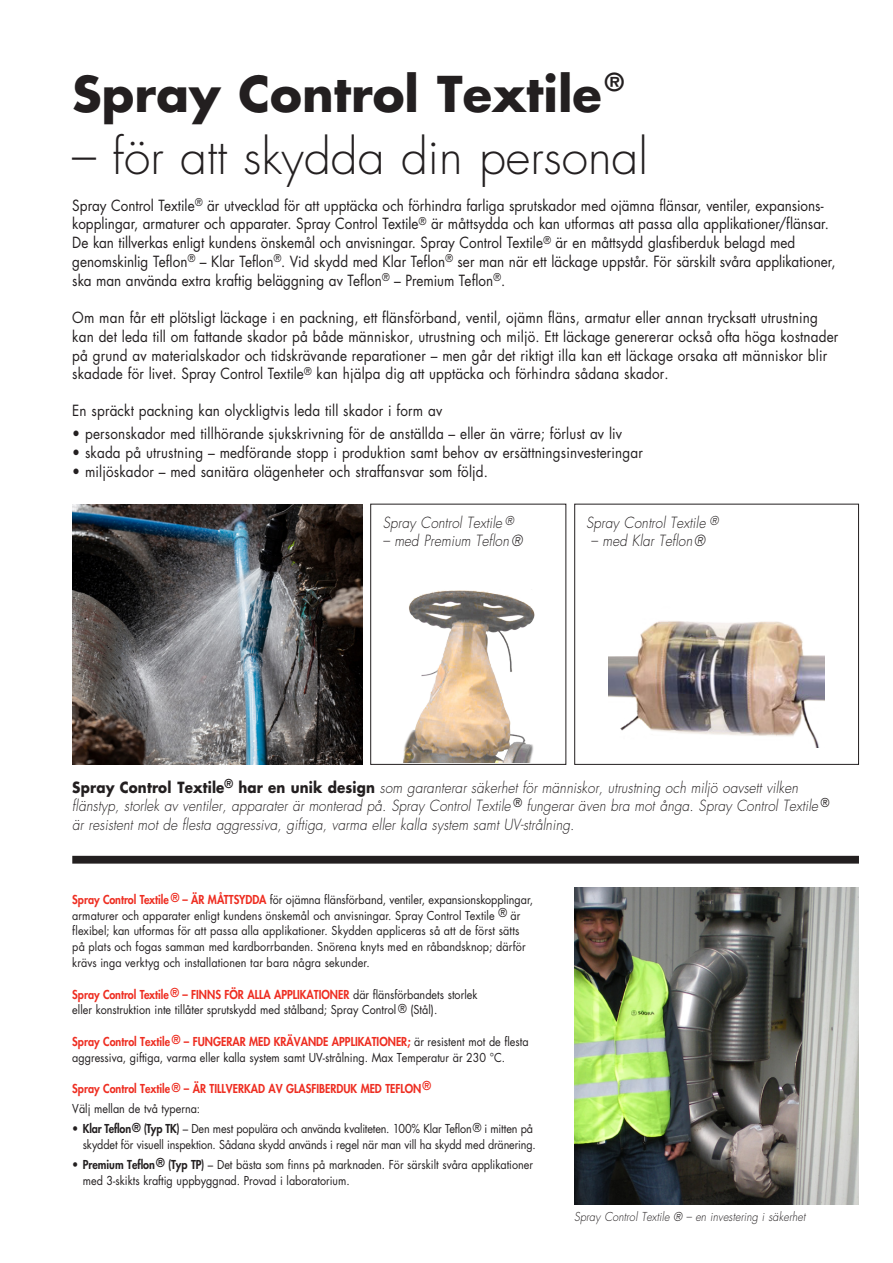
<style>
.page{position:relative;width:893px;height:1263px;background:#fff}
.page>*{position:absolute;margin:0;border:0;box-sizing:border-box;transform-origin:0 0}
._2_NY_Sidrubrik{font:300 48px "Futura Std";color:#231f20}
._2_NY_Sidrubrik-2{font:700 48px "Futura Std";color:#231f20}
._1_NY_Brödtext{font:15px/18.8px "Futura Std";letter-spacing:.01em;color:#231f20;scale:.9 1}
._1_NY_Brödtext-2{font:italic 300 15px "Futura Std";letter-spacing:.01em;color:#231f20;scale:.9 1}
._1_NY_Brödtext-3{font:12px/15.8px "Futura Std";color:#231f20;scale:.9 1}
._1_NY_Brödtext-4{font:800 12px "Futura Std";color:#ee2e22;scale:.9 1}
._1_NY_Brödtext-5{font:italic 300 12px "Futura Std";letter-spacing:.01em;color:#231f20;scale:.9 1}
.s1{font-weight:700;font-style:normal}
.s2{font-weight:800;color:#ee2e22}
.s3{font-weight:400;color:#231f20}
.s4{font-weight:800}
</style>
<div class="page">
<img style="left:608px;top:621px;width:216px;height:126px">
<div style="left:574px;top:504px;width:285px;height:261px;border:1px solid #231f20"></div>
<img style="left:403px;top:590px;width:132px;height:173px">
<div style="left:370px;top:504px;width:196px;height:261px;border:1px solid #231f20"></div>
<div style="left:72px;top:856px;width:787px;height:8px;background:#231f20"></div>
<img style="left:574px;top:887px;width:285px;height:317px">
<img style="left:72px;top:504px;width:290px;height:260px">
<p class="_2_NY_Sidrubrik-2" style="left:72px;top:62px;width:553px">Spray Control Textile<sup>®</sup></p>
<p class="_2_NY_Sidrubrik" style="left:72px;top:127px;width:577px">– för att skydda din personal</p>
<p class="_1_NY_Brödtext" style="left:72px;top:196px;width:849px">Spray Control Textile<sup>®</sup> är utvecklad för att upptäcka och förhindra farliga sprutskador med ojämna flänsar, ventiler, expansions&shy;kopplingar, armaturer och apparater. Spray Control Textile<sup>®</sup> är måttsydda och kan utformas att passa alla applikationer/flänsar.<br>De kan tillverkas enligt kundens önskemål och anvisningar. Spray Control Textile<sup>®</sup> är en måttsydd glasfiberduk belagd med genomskinlig Teflon<sup>®</sup> – Klar Teflon<sup>®</sup>. Vid skydd med Klar Teflon<sup>®</sup> ser man när ett läckage uppstår. För särskilt svåra applikationer, ska man använda extra kraftig beläggning av Teflon<sup>®</sup> – Premium Teflon<sup>®</sup>.</p>
<p class="_1_NY_Brödtext" style="left:72px;top:308px;width:853px">Om man får ett plötsligt läckage i en packning, ett flänsförband, ventil, ojämn fläns, armatur eller annan trycksatt utrustning kan det leda till om fattande skador på både människor, utrustning och miljö. Ett läckage genererar också ofta höga kostnader på grund av materialskador och tidskrävande reparationer – men går det riktigt illa kan ett läckage orsaka att människor blir</p>
<p class="_1_NY_Brödtext" style="left:72px;top:365px;width:664px">skadade för livet. Spray Control Textile<sup>®</sup> kan hjälpa dig att upptäcka och förhindra sådana skador.</p>
<p class="_1_NY_Brödtext" style="left:72px;top:401px;width:413px">En spräckt packning kan olyckligtvis leda till skador i form av</p>
<p class="_1_NY_Brödtext" style="left:72px;top:424px;width:612px">• personskador med tillhörande sjukskrivning för de anställda – eller än värre; förlust av liv</p>
<p class="_1_NY_Brödtext" style="left:72px;top:443px;width:635px">• skada på utrustning – medförande stopp i produktion samt behov av ersättningsinvesteringar</p>
<p class="_1_NY_Brödtext" style="left:72px;top:462px;width:463px">• miljöskador – med sanitära olägenheter och straffansvar som följd.</p>
<p class="_1_NY_Brödtext-2" style="left:586px;top:513px;width:148px">Spray Control Textile <sup>®</sup></p>
<p class="_1_NY_Brödtext-2" style="left:591px;top:532px;width:128px">– med Klar Teflon ®</p>
<p class="_1_NY_Brödtext-2" style="left:383px;top:513px;width:147px">Spray Control Textile <sup>®</sup></p>
<p class="_1_NY_Brödtext-2" style="left:383px;top:532px;width:157px">– med Premium Teflon ®</p>
<p class="_1_NY_Brödtext-2" style="left:72px;top:778px;width:808px"><span class="s1">Spray Control Textile</span><sup>®</sup> <span class="s1">har en unik design</span> som garanterar säkerhet för människor, utrustning och miljö oavsett vilken</p>
<p class="_1_NY_Brödtext-2" style="left:72px;top:797px;width:843px">flänstyp, storlek av ventiler, apparater är monterad på. Spray Control Textile <sup>®</sup> fungerar även bra mot ånga. Spray Control Textile <sup>®</sup></p>
<p class="_1_NY_Brödtext-2" style="left:72px;top:816px;width:559px">är resistent mot de flesta aggressiva, giftiga, varma eller kalla system samt UV-strålning.</p>
<p class="_1_NY_Brödtext-3" style="left:72px;top:892px;width:513px"><span class="s2">Spray Control Textile ® – ÄR MÅTTSYDDA</span> för ojämna flänsförband, ventiler, expansionskopplingar, armaturer och apparater enligt kundens önskemål och anvisningar. Spray Control Textile ® är flexibel; kan utformas för att passa alla applikationer. Skydden appliceras så att de först sätts på plats och fogas samman med kardborrbanden. Snörena knyts med en råbandsknop; därför krävs inga verktyg och installationen tar bara några sekunder.</p>
<p class="_1_NY_Brödtext-4" style="left:72px;top:986px;width:452px">Spray Control Textile ® – FINNS FÖR ALLA APPLIKATIONER <span class="s3">där flänsförbandets storlek</span></p>
<p class="_1_NY_Brödtext-3" style="left:72px;top:1002px;width:407px">eller konstruktion inte tillåter sprutskydd med stålband; Spray Control ® (Stål).</p>
<p class="_1_NY_Brödtext-3" style="left:72px;top:1033px;width:509px"><span class="s2">Spray Control Textile ® – FUNGERAR MED KRÄVANDE APPLIKATIONER;</span> är resistent mot de flesta aggressiva, giftiga, varma eller kalla system samt UV-strålning. Max Temperatur är 230 °C.</p>
<p class="_1_NY_Brödtext-4" style="left:72px;top:1081px;width:400px">Spray Control Textile ® – ÄR TILLVERKAD AV GLASFIBERDUK MED TEFLON®</p>
<p class="_1_NY_Brödtext-3" style="left:72px;top:1101px;width:144px">Välj mellan de två typerna:</p>
<p class="_1_NY_Brödtext-3" style="left:72px;top:1121px;width:516px;text-align:right"><span class="s4">• Klar Teflon ® (Typ TK)</span> – Den mest populära och använda kvaliteten. 100% Klar Teflon ® i mitten på skyddet för visuell inspektion. Sådana skydd används i regel när man vill ha skydd med dränering.</p>
<p class="_1_NY_Brödtext-3" style="left:83px;top:1156px;width:502px;text-indent:-10px"><span class="s4">• Premium Teflon ® (Typ TP)</span> – Det bästa som finns på marknaden. För särskilt svåra applikationer med 3-skikts kraftig uppbyggnad. Provad i laboratorium.</p>
<p class="_1_NY_Brödtext-5" style="left:574px;top:1209px;width:259px">Spray Control Textile ® – en investering i säkerhet</p>
</div>
